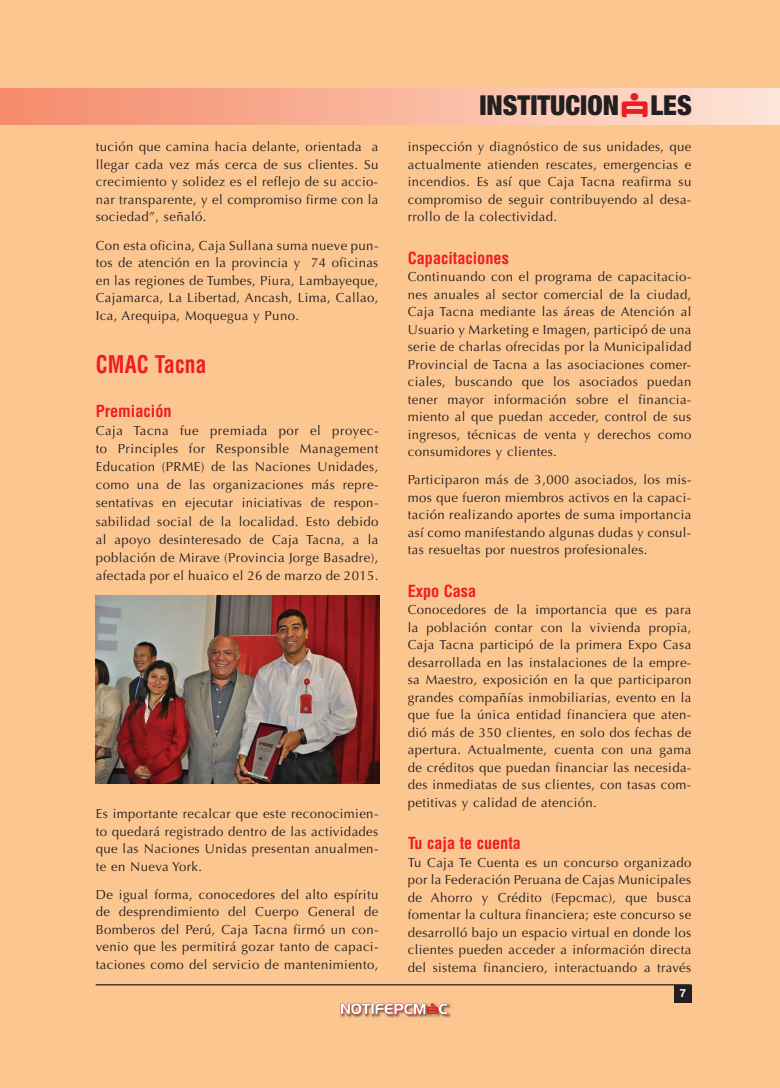
<style>
.page{position:relative;width:780px;height:1088px;background:#fff}
.page>*{position:absolute;margin:0;border:0;box-sizing:border-box;transform-origin:0 0}
.t1{font:900 condensed 27.5px "Helvetica Neue LT Std";color:#231f20}
.t2{font:700 condensed 23.75px "Helvetica LT Std";letter-spacing:.01em;color:#ee1d23;scale:.9 1}
.t3{font:700 condensed 16.25px "Helvetica LT Std";color:#ee1d23}
.t4{font:13.12px/17.5px "Optima LT Std";letter-spacing:.03em;color:#231f20;text-align:justify}
.t5{font:700 11.25px "Helvetica LT Std";color:#fff}
</style>
<div class="page">
<div style="left:18px;top:0;width:762px;height:1088px;background:#fcc691"></div>
<div style="left:0;top:0;width:30px;height:1088px;background:#fcc691"></div>
<hr style="left:96px;top:984px;width:595px;height:1px;background:#231f20">
<div style="left:0;top:89px;width:780px;height:35px;background:linear-gradient(to right,#f58969,#fee4d6)"></div>
<svg style="left:621px;top:101px;width:26px;height:16px"></svg>
<div style="left:630px;top:93px;width:8px;height:8px;background:#ee1d23;border-radius:50%"></div>
<div style="left:673px;top:985px;width:18px;height:17px;background:#231f20"></div>
<img style="left:340px;top:1003px;width:111px;height:15px">
<svg style="left:340px;top:1003px;width:107px;height:11px"></svg>
<img style="left:96px;top:595px;width:283px;height:188px">
<p class="t4" style="left:96px;top:138px;width:284px">tución que camina hacia delante, orientada a llegar cada vez más cerca de sus clientes. Su crecimiento y solidez es el reflejo de su accio&shy;nar transparente, y el compromiso firme con la sociedad”, señaló.</p>
<p class="t4" style="left:96px;top:236px;width:284px">Con esta oficina, Caja Sullana suma nueve pun&shy;tos de atención en la provincia y 74 oficinas en las regiones de Tumbes, Piura, Lambayeque, Cajamarca, La Libertad, Ancash, Lima, Callao, Ica, Arequipa, Moquegua y Puno.</p>
<h2 class="t2" style="left:96px;top:349px;width:125px">CMAC Tacna</h2>
<p class="t3" style="left:96px;top:401px;width:77px">Premiación</p>
<p class="t4" style="left:96px;top:422px;width:284px;line-height:18.1px">Caja Tacna fue premiada por el proyec&shy;to Principles for Responsible Management Education (PRME) de las Naciones Unidades, como una de las organizaciones más repre&shy;sentativas en ejecutar iniciativas de respon&shy;sabilidad social de la localidad. Esto debido al apoyo desinteresado de Caja Tacna, a la población de Mirave (Provincia Jorge Basadre), afectada por el huaico el 26 de marzo de 2015.</p>
<p class="t4" style="left:96px;top:805px;width:284px">Es importante recalcar que este reconocimien&shy;to quedará registrado dentro de las actividades que las Naciones Unidas presentan anualmen&shy;te en Nueva York.</p>
<p class="t4" style="left:96px;top:886px;width:284px">De igual forma, conocedores del alto espíritu de desprendimiento del Cuerpo General de Bomberos del Perú, Caja Tacna firmó un con&shy;venio que les permitirá gozar tanto de capaci&shy;taciones como del servicio de mantenimiento,</p>
<h1 class="t1" style="left:479px;top:88px;width:214px">INSTITUCION LES</h1>
<p class="t4" style="left:407px;top:138px;width:285px">inspección y diagnóstico de sus unidades, que actualmente atienden rescates, emergencias e incendios. Es así que Caja Tacna reafirma su compromiso de seguir contribuyendo al desa&shy;rrollo de la colectividad.</p>
<p class="t3" style="left:407px;top:248px;width:103px">Capacitaciones</p>
<p class="t4" style="left:407px;top:268px;width:285px">Continuando con el programa de capacitacio&shy;nes anuales al sector comercial de la ciudad, Caja Tacna mediante las áreas de Atención al Usuario y Marketing e Imagen, participó de una serie de charlas ofrecidas por la Municipalidad Provincial de Tacna a las asociaciones comer&shy;ciales, buscando que los asociados puedan tener mayor información sobre el financia&shy;miento al que puedan acceder, control de sus ingresos, técnicas de venta y derechos como consumidores y clientes.</p>
<p class="t4" style="left:407px;top:471px;width:285px">Participaron más de 3,000 asociados, los mis&shy;mos que fueron miembros activos en la capaci&shy;tación realizando aportes de suma importancia así como manifestando algunas dudas y consul&shy;tas resueltas por nuestros profesionales.</p>
<p class="t3" style="left:407px;top:580px;width:70px">Expo Casa</p>
<p class="t4" style="left:407px;top:601px;width:285px">Conocedores de la importancia que es para la población contar con la vivienda propia, Caja Tacna participó de la primera Expo Casa desarrollada en las instalaciones de la empre&shy;sa Maestro, exposición en la que participaron grandes compañías inmobiliarias, evento en la que fue la única entidad financiera que aten&shy;dió más de 350 clientes, en solo dos fechas de apertura. Actualmente, cuenta con una gama de créditos que puedan financiar las necesida&shy;des inmediatas de sus clientes, con tasas com&shy;petitivas y calidad de atención.</p>
<p class="t3" style="left:407px;top:833px;width:115px">Tu caja te cuenta</p>
<p class="t4" style="left:407px;top:853px;width:285px">Tu Caja Te Cuenta es un concurso organizado por la Federación Peruana de Cajas Municipales de Ahorro y Crédito (Fepcmac), que busca fomentar la cultura financiera; este concurso se desarrolló bajo un espacio virtual en donde los clientes pueden acceder a información directa del sistema financiero, interactuando a través</p>
<p class="t5" style="left:680px;top:986px;width:8px">7</p>
</div>
